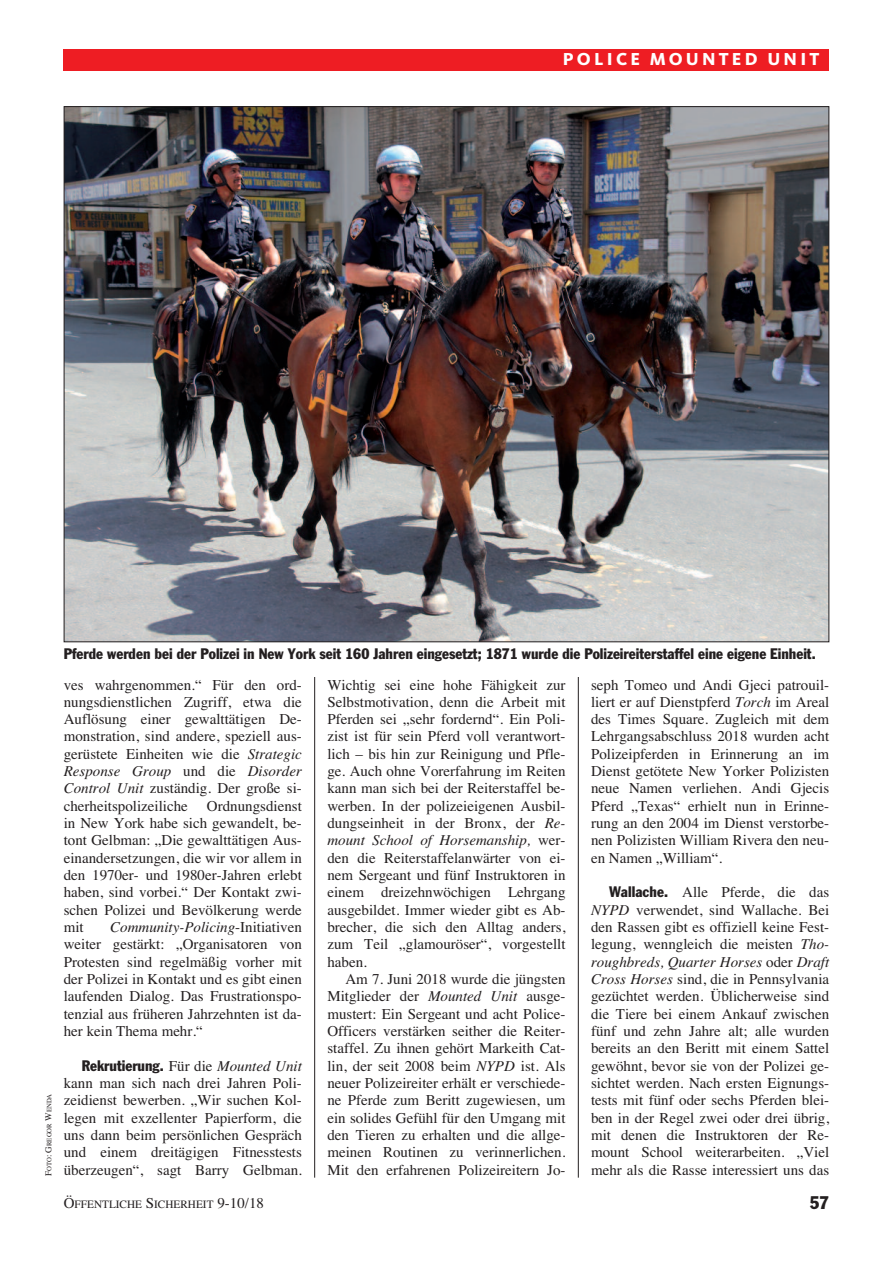
<style>
.page{position:relative;width:893px;height:1263px;background:#fff}
.page>*{position:absolute;margin:0;border:0;box-sizing:border-box;transform-origin:0 0}
.t1{font:800 18px "Kievit";letter-spacing:.175em;color:#fff}
.t2{font:condensed 18px "Franklin Gothic";color:#231f20}
.t3{font:15px/17.4px "Times";color:#231f20;text-align:justify}
.t4{font:condensed 15px "Franklin Gothic";color:#231f20}
.t5{font:11.25px "Times";color:#231f20}
.t6{font:6.75px "Times";color:#231f20}
.s1{font-size:9px}
.s2{font-style:italic}
.s3{font-family:"Times";font-stretch:normal}
.s4{font-family:"Times";font-style:italic;font-stretch:normal}
.s5{font-family:"Franklin Gothic";font-stretch:condensed}
.s6{font-size:15px}
</style>
<div class="page">
<hr style="left:314px;top:106px;width:1px;height:1072px;background:#231f20">
<hr style="left:578px;top:106px;width:1px;height:1072px;background:#231f20">
<div style="left:64px;top:49px;width:765px;height:21px;background:#ee1d23"></div>
<img style="left:66px;top:108px;width:761px;height:532px">
<p class="t1" style="left:563px;top:53px;width:258px">POLICE MOUNTED UNIT</p>
<p class="t6" style="left:45px;top:1176px;width:84px;rotate:-90deg"><span class="s1">F</span>OTO<span class="s1">: G</span>REGOR <span class="s1">W</span>ENDA</p>
<p class="t4" style="left:64px;top:648px;width:753px">Pferde werden bei der Polizei in New York seit 160 Jahren eingesetzt; 1871 wurde die Polizeireiterstaffel eine eigene Einheit.</p>
<p class="t3" style="left:64px;top:676px;width:240px">ves wahrgenommen.“ Für den ord&shy;nungsdienstlichen Zugriff, etwa die Auflösung einer gewalttätigen De&shy;monstration, sind andere, speziell aus&shy;gerüstete Einheiten wie die <span class="s2">Strategic Response Group</span> und die <span class="s2">Disorder Control Unit</span> zuständig. Der große si&shy;cherheitspolizeiliche</p>
<p class="t3" style="left:64px;top:797px;width:240px;text-indent:143px">Ordnungsdienst in New York habe sich gewandelt, be&shy;tont Gelbman: „Die gewalttätigen Aus&shy;einandersetzungen, die wir vor allem in den 1970er- und 1980er-Jahren erlebt haben, sind vorbei.“ Der Kontakt zwi&shy;schen Polizei und Bevölkerung werde mit</p>
<p class="t3" style="left:64px;top:918px;width:240px;text-indent:46px"><span class="s2">Community-Policing</span>-Initiativen weiter gestärkt: „Organisatoren von Protesten sind regelmäßig vorher mit der Polizei in Kontakt und es gibt einen laufenden Dialog. Das Frustrationspo&shy;tenzial aus früheren Jahrzehnten ist da&shy;her kein Thema mehr.“</p>
<p class="t4" style="left:82px;top:1060px;width:222px">Rekrutierung. <span class="s3">Für die</span> <span class="s4">Mounted Unit</span></p>
<p class="t3" style="left:64px;top:1074px;width:240px">kann man sich nach drei Jahren Poli&shy;zeidienst bewerben. „Wir suchen Kol&shy;legen mit exzellenter Papierform, die uns dann beim persönlichen Gespräch und einem dreitägigen Fitnesstests überzeugen“, sagt Barry Gelbman.</p>
<p class="t3" style="left:327px;top:676px;width:240px">Wichtig sei eine hohe Fähigkeit zur Selbstmotivation, denn die Arbeit mit Pferden sei „sehr fordernd“. Ein Poli&shy;zist ist für sein Pferd voll verantwort&shy;lich – bis hin zur Reinigung und Pfle&shy;ge. Auch ohne Vorerfahrung im Reiten kann man sich bei der Reiterstaffel be&shy;werben. In der polizeieigenen Ausbil&shy;dungseinheit in der Bronx, der <span class="s2">Re&shy;mount School of Horsemanship,</span> wer&shy;den die Reiterstaffelanwärter von ei&shy;nem Sergeant und fünf Instruktoren in einem dreizehnwöchigen Lehrgang ausgebildet. Immer wieder gibt es Ab&shy;brecher, die sich den Alltag anders, zum Teil „glamouröser“, vorgestellt haben.</p>
<p class="t3" style="left:327px;top:970px;width:240px;text-indent:18px">Am 7. Juni 2018 wurde die jüngsten Mitglieder der <span class="s2">Mounted Unit</span> ausge&shy;mustert: Ein Sergeant und acht Police-Officers verstärken seither die Reiter&shy;staffel. Zu ihnen gehört Markeith Cat&shy;lin, der seit 2008 beim <span class="s2">NYPD</span> ist. Als neuer Polizeireiter erhält er verschiede&shy;ne Pferde zum Beritt zugewiesen, um ein solides Gefühl für den Umgang mit den Tieren zu erhalten und die allge&shy;meinen Routinen zu verinnerlichen.<br>Mit den erfahrenen Polizeireitern Jo-</p>
<p class="t3" style="left:591px;top:676px;width:240px">seph Tomeo und Andi Gjeci patrouil&shy;liert er auf Dienstpferd <span class="s2">Torch</span> im Areal des Times Square. Zugleich mit dem Lehrgangsabschluss 2018 wurden acht Polizeipferden in Erinnerung an im Dienst getötete New Yorker Polizisten neue Namen verliehen. Andi Gjecis Pferd „Texas“ erhielt nun in Erinne&shy;rung an den 2004 im Dienst verstorbe&shy;nen Polizisten William Rivera den neu&shy;en Namen „William“.</p>
<p class="t3" style="left:591px;top:883px;width:240px;text-indent:18px"><span class="s5">Wallache.</span> Alle Pferde, die das <span class="s2">NYPD</span> verwendet, sind Wallache. Bei den Rassen gibt es offiziell keine Fest&shy;legung, wenngleich die meisten <span class="s2">Tho&shy;roughbreds, Quarter Horses</span> oder <span class="s2">Draft Cross Horses</span> sind, die in Pennsylvania gezüchtet werden. Üblicherweise sind die Tiere bei einem Ankauf zwischen fünf und zehn Jahre alt; alle wurden bereits an den Beritt mit einem Sattel gewöhnt, bevor sie von der Polizei ge&shy;sichtet werden. Nach ersten Eignungs&shy;tests mit fünf oder sechs Pferden blei&shy;ben in der Regel zwei oder drei übrig, mit denen die Instruktoren der Re&shy;mount School weiterarbeiten. „Viel mehr als die Rasse interessiert uns das</p>
<p class="t5" style="left:64px;top:1198px;width:202px"><span class="s6">Ö</span>FFENTLICHE <span class="s6">S</span>ICHERHEIT <span class="s6">9-10/18</span></p>
<p class="t2" style="left:810px;top:1196px;width:21px">57</p>
</div>
